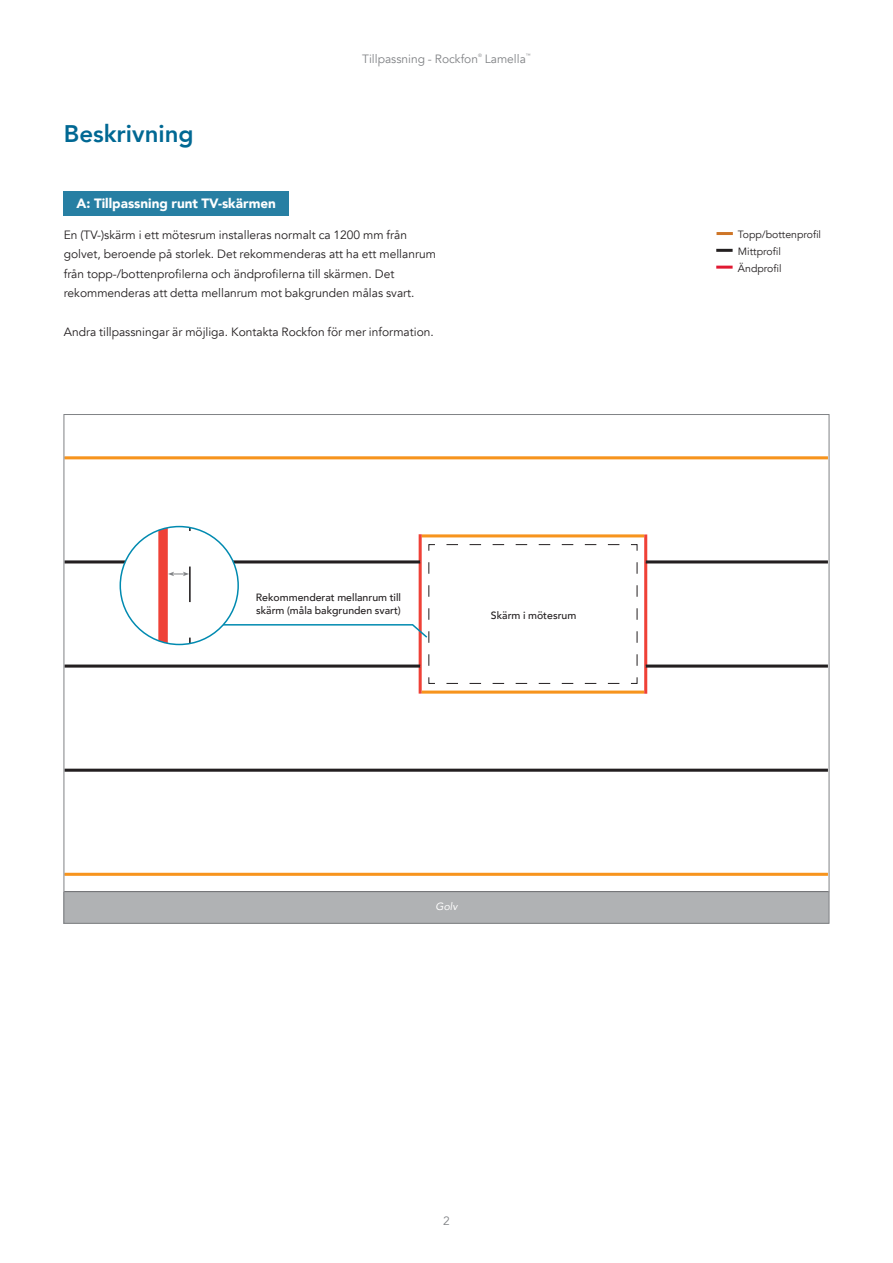
<style>
.page{position:relative;width:893px;height:1263px;background:#fff}
.page>*{position:absolute;margin:0;border:0;box-sizing:border-box;transform-origin:0 0}
.t1{font:800 24px "Avenir";color:#006893}
.t2{font:900 13.5px "Avenir";color:#fff}
.t3{font:12px/19.5px "Avenir";color:#231f20}
.t4{font:12px "Avenir";color:#808285}
.t5{font:500 10.5px/12.6px "Avenir";color:#231f20}
.t6{font:10.5px/17.1px "Avenir";color:#231f20}
.t7{font:italic 10.5px "Avenir";color:#fff}
.t8{font:4.8px "Avenir";color:#808285}
</style>
<div class="page">
<svg style="left:630px;top:677px;width:8px;height:7px"></svg>
<svg style="left:446px;top:683px;width:173px;height:1px"></svg>
<svg style="left:428px;top:677px;width:7px;height:7px"></svg>
<svg style="left:446px;top:544px;width:192px;height:7px"></svg>
<svg style="left:637px;top:562px;width:1px;height:104px"></svg>
<hr style="left:422px;top:534px;width:222px;height:3px;background:#f7941d">
<hr style="left:419px;top:534px;width:3px;height:160px;background:#ef4137">
<svg style="left:422px;top:690px;width:222px;height:4px"></svg>
<hr style="left:644px;top:534px;width:3px;height:160px;background:#ef4137">
<hr style="left:64px;top:873px;width:764px;height:3px;background:#f7941d">
<hr style="left:64px;top:769px;width:764px;height:3px;background:#231f20">
<svg style="left:646px;top:664px;width:181px;height:4px"></svg>
<svg style="left:66px;top:664px;width:354px;height:4px"></svg>
<hr style="left:646px;top:560px;width:182px;height:3px;background:#231f20">
<hr style="left:64px;top:560px;width:356px;height:3px;background:#231f20">
<hr style="left:64px;top:456px;width:764px;height:3px;background:#f7941d">
<div style="left:64px;top:892px;width:765px;height:31px;background:#b0b2b4"></div>
<hr style="left:64px;top:891px;width:765px;height:1px;background:#808285">
<svg style="left:222px;top:544px;width:213px;height:122px"></svg>
<div style="left:120px;top:527px;width:118px;height:117px;background:#fff;border-radius:59px"></div>
<div style="left:190px;top:527px;width:48px;height:117px;background:#fff"></div>
<div style="left:158px;top:527px;width:10px;height:117px;background:#ef4137"></div>
<svg style="left:168px;top:527px;width:23px;height:117px"></svg>
<hr style="left:716px;top:232px;width:17px;height:3px;background:#ce7527">
<hr style="left:716px;top:249px;width:17px;height:3px;background:#231f20">
<hr style="left:716px;top:266px;width:17px;height:3px;background:#e11932">
<div style="left:64px;top:191px;width:225px;height:25px;background:#277fa3"></div>
<h1 class="t1" style="left:64px;top:115px;width:131px">Beskrivning</h1>
<p class="t2" style="left:77px;top:192px;width:201px">A: Tillpassning runt TV-skärmen</p>
<p class="t4" style="left:362px;top:52px;width:117px">Tillpassning - Rockfon</p>
<p class="t8" style="left:478px;top:53px;width:5px">®</p>
<p class="t4" style="left:485px;top:52px;width:43px">Lamella</p>
<p class="t8" style="left:526px;top:53px;width:6px">™</p>
<p class="t3" style="left:64px;top:225px;width:374px">En (TV-)skärm i ett mötesrum installeras normalt ca 1200 mm från golvet, beroende på storlek. Det rekommenderas att ha ett mellanrum från topp-/bottenprofilerna och ändprofilerna till skärmen. Det rekommenderas att detta mellanrum mot bakgrunden målas svart.</p>
<p class="t3" style="left:64px;top:323px;width:372px">Andra tillpassningar är möjliga. Kontakta Rockfon för mer information.</p>
<p class="t5" style="left:256px;top:591px;width:147px">Rekommenderat mellanrum till skärm (måla bakgrunden svart)</p>
<p class="t5" style="left:491px;top:608px;width:87px">Skärm i mötesrum</p>
<p class="t7" style="left:435px;top:899px;width:23px">Golv</p>
<p class="t4" style="left:443px;top:1213px;width:8px">2</p>
<p class="t6" style="left:738px;top:226px;width:85px">Topp/bottenprofil<br>Mittprofil<br>Ändprofil</p>
</div>
